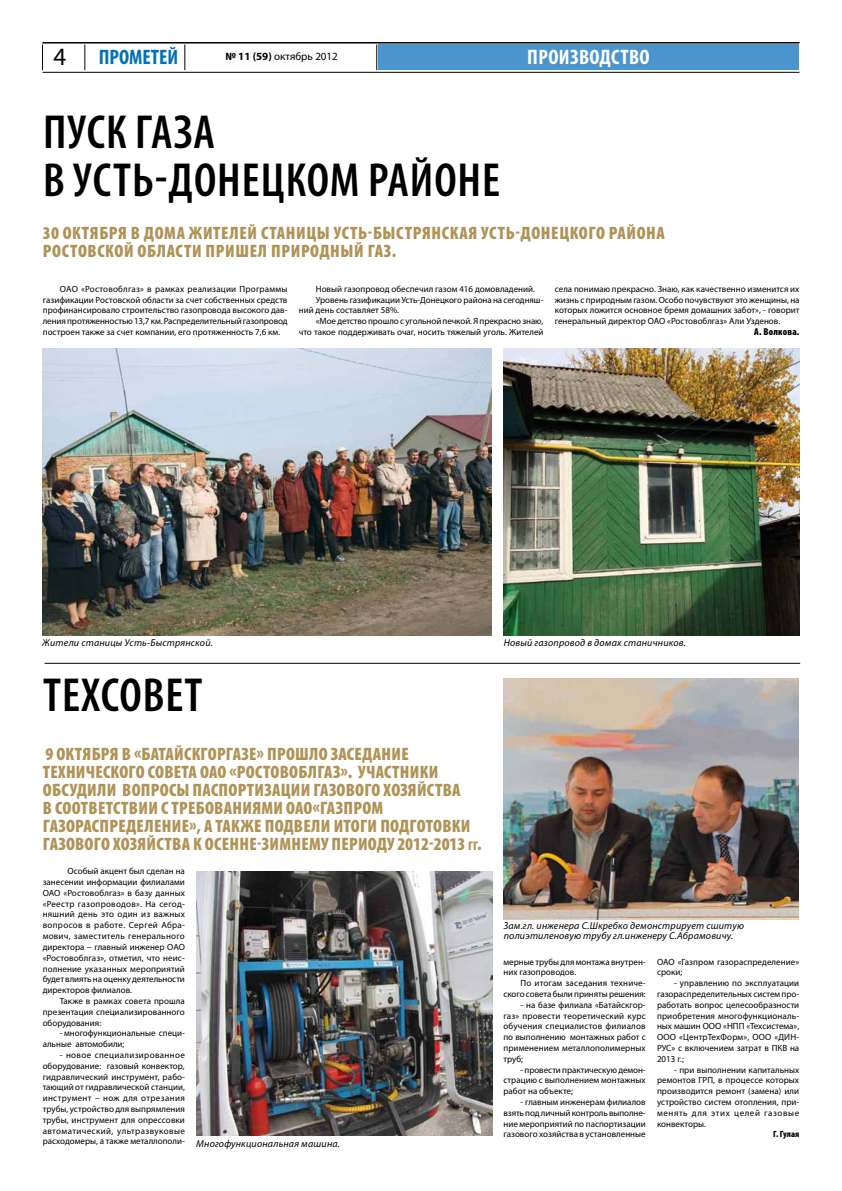
<style>
.page{position:relative;width:842px;height:1191px;background:#fff}
.page>*{position:absolute;margin:0;border:0;box-sizing:border-box;transform-origin:0 0}
.t1{font:600 condensed 48px/48px "Myriad Pro";letter-spacing:.02em;color:#000}
.t2{font:25px "Myriad Pro";color:#000}
.t3{font:700 condensed 21px "Myriad Pro";letter-spacing:.02em;color:#fff}
.t4{font:700 condensed 21px "Myriad Pro";color:#0071b9}
.t5{font:900 condensed 18px/18px "Myriad Pro";letter-spacing:.05em;color:#af9357}
.t6{font:11px "Myriad Pro";color:#000}
.t7{font:italic 10px/10px "Myriad Pro";letter-spacing:.02em;color:#000}
.t8{font:900 condensed 10px "Myriad Pro";letter-spacing:.015em;color:#000}
.t9{font:9px/10.8px "Myriad Pro";color:#000;text-align:justify}
.t10{font:900 condensed 9px "Myriad Pro";color:#000}
.s1{font-weight:700}
.s2{font-size:12.6px}
</style>
<div class="page">
<div style="left:378px;top:45px;width:421px;height:25px;background:#4b95cc"></div>
<svg style="left:42px;top:45px;width:1px;height:25px"></svg>
<hr style="left:43px;top:42px;width:756px;height:1px;background:#000">
<hr style="left:43px;top:43px;width:756px;height:1px;background:#000">
<hr style="left:43px;top:72px;width:756px;height:1px;background:#000">
<svg style="left:85px;top:45px;width:1px;height:25px"></svg>
<svg style="left:185px;top:45px;width:1px;height:25px"></svg>
<svg style="left:376px;top:45px;width:1px;height:25px"></svg>
<img style="left:503px;top:678px;width:296px;height:241px">
<img style="left:42px;top:348px;width:450px;height:287px">
<img style="left:196px;top:871px;width:296px;height:264px">
<img style="left:503px;top:348px;width:296px;height:287px">
<hr style="left:45px;top:663px;width:755px;height:1px;background:#000">
<h2 class="t2" style="left:53px;top:41px;width:14px">4</h2>
<h3 class="t4" style="left:99px;top:44px;width:81px">ПРОМЕТЕЙ</h3>
<p class="t6" style="left:225px;top:50px;width:114px"><span class="s1">№ 11 (59)</span> октябрь 2012</p>
<h3 class="t3" style="left:527px;top:44px;width:124px">производство</h3>
<h1 class="t1" style="left:43px;top:109px;width:459px">Пуск газа<br>в Усть-Донецком районе</h1>
<h3 class="t5" style="left:43px;top:224px;width:623px">30 октября в дома жителей станицы Усть-Быстрянская Усть-Донецкого района<br>Ростовской области пришел природный газ.</h3>
<p class="t9" style="left:43px;top:283px;width:246px;text-indent:17px">ОАО «Ростовоблгаз» в рамках реализации Программы газификации Ростовской области за счет собственных средств профинансировало строительство газопровода высокого дав&shy;ления протяженностью 13,7 км. Распределительный газопровод построен также за счет компании, его протяженность 7,6 км.</p>
<p class="t9" style="left:316px;top:283px;width:221px">Новый газопровод обеспечил газом 416 домовладений.</p>
<p class="t9" style="left:316px;top:294px;width:229px">Уровень газификации Усть-Донецкого района на сегодняш-</p>
<p class="t9" style="left:299px;top:305px;width:102px">ний день составляет 58%.</p>
<p class="t9" style="left:316px;top:315px;width:229px">«Мое детство прошло с угольной печкой. Я прекрасно знаю,</p>
<p class="t9" style="left:299px;top:326px;width:246px">что такое поддерживать очаг, носить тяжелый уголь. Жителей</p>
<p class="t9" style="left:555px;top:283px;width:246px">села понимаю прекрасно. Знаю, как качественно изменится их жизнь с природным газом. Особо почувствуют это женщины, на которых ложится основное бремя домашних забот», - говорит генеральный директор ОАО «Ростовоблгаз» Али Узденов.</p>
<p class="t8" style="left:754px;top:326px;width:47px">А. Волкова.</p>
<p class="t7" style="left:42px;top:637px;width:172px">Жители станицы Усть-Быстрянской.</p>
<p class="t7" style="left:504px;top:638px;width:184px">Новый газопровод в домах станичников.</p>
<h1 class="t1" style="left:43px;top:671px;width:79px">ТЕХСОВЕТ</h1>
<p class="t5" style="left:43px;top:745px;width:440px">9 октября в «Батайскгоргазе» прошло заседание технического совета ОАО «Ростовоблгаз». Участники обсудили вопросы паспортизации газового хозяйства<br>в соответствии с требованиями ОАО«Газпром газораспределение», а также подвел и итоги подготовки газового хозяйства к осенне-зимнему пе риоду 2012-2013 <span class="s2">гг</span>.</p>
<p class="t9" style="left:43px;top:865px;width:144px;text-indent:25px">Особый акцент был сделан на занесении информации филиалами ОАО «Ростовоблгаз» в базу данных «Реестр газопроводов». На сегод&shy;няшний день это один из важных вопросов в работе. Сергей Абра&shy;мович, заместитель генерального директора – главный инженер ОАО «Ростовоблгаз», отметил, что неис&shy;полнение указанных мероприятий будет влиять на оценку деятельности директоров филиалов.</p>
<p class="t9" style="left:43px;top:995px;width:144px;text-indent:17px">Также в рамках совета прошла презентация специализированного оборудования:</p>
<p class="t9" style="left:43px;top:1027px;width:144px;text-indent:17px">- многофункциональные специ&shy;альные автомобили;</p>
<p class="t9" style="left:43px;top:1049px;width:144px;text-indent:17px">- новое специализированное оборудование: газовый конвектор, гидравлический инструмент, рабо&shy;тающий от гидравлической станции, инструмент – нож для отрезания трубы, устройство для выпрямления трубы, инструмент для опрессовки автоматический, ультразвуковые расходомеры, а также металлополи-</p>
<p class="t7" style="left:196px;top:1138px;width:145px">Многофункциональная машина.</p>
<p class="t7" style="left:504px;top:920px;width:242px">Зам.гл. инженера С.Шкребко демонстрирует сшитую полиэтиленовую трубу гл.инженеру С.Абрамовичу.</p>
<p class="t9" style="left:503px;top:956px;width:144px">мерные трубы для монтажа внутрен&shy;них газопроводов.</p>
<p class="t9" style="left:503px;top:977px;width:144px;text-align:right">По итогам заседания техниче&shy;ского совета были приняты решения:</p>
<p class="t9" style="left:503px;top:999px;width:144px;text-indent:17px">- на базе филиала «Батайскгор&shy;газ» провести теоретический курс обучения специалистов филиалов по выполнению монтажных работ с применением металлополимерных труб;</p>
<p class="t9" style="left:503px;top:1064px;width:144px;text-indent:17px">- провести практическую демон&shy;страцию с выполнением монтажных работ на объекте;</p>
<p class="t9" style="left:503px;top:1096px;width:144px;text-indent:17px">- главным инженерам филиалов взять под личный контроль выполне&shy;ние мероприятий по паспортизации газового хозяйства в установленные</p>
<p class="t9" style="left:657px;top:956px;width:144px">ОАО «Газпром газораспределение» сроки;</p>
<p class="t9" style="left:657px;top:977px;width:144px;text-indent:17px">- управлению по эксплуатации газораспределительных систем про&shy;работать вопрос целесообразности приобретения многофункциональ&shy;ных машин ООО «НПП «Техсистема», ООО «ЦентрТехФорм», ООО «ДИН-РУС» с включением затрат в ПКВ на 2013 г.;</p>
<p class="t9" style="left:657px;top:1064px;width:144px;text-indent:17px">- при выполнении капитальных ремонтов ГРП, в процессе которых производится ремонт (замена) или устройство систем отопления, при&shy;менять для этих целей газовые конвекторы.</p>
<p class="t10" style="left:773px;top:1129px;width:28px">Г. Гулая</p>
</div>
